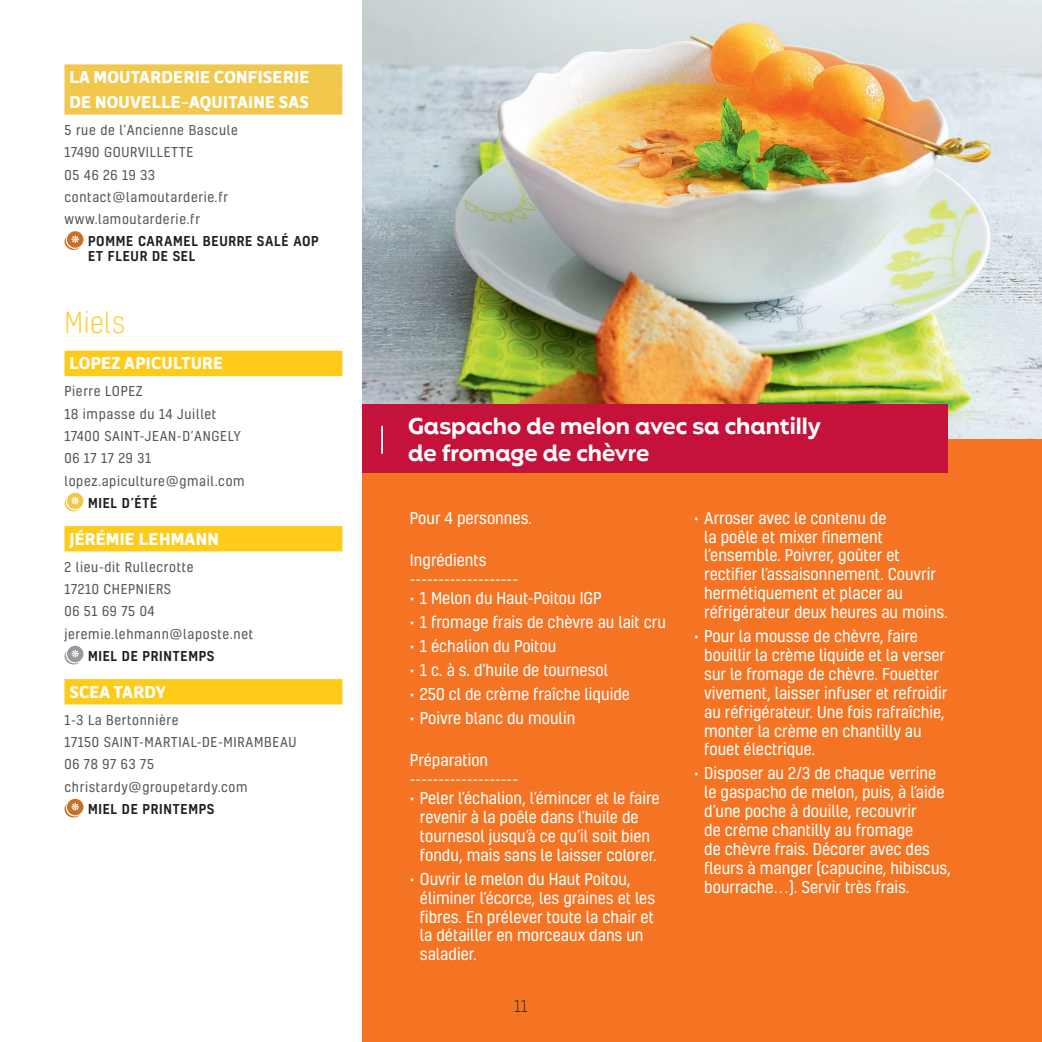
<style>
.page{position:relative;width:1042px;height:1042px;background:#fff}
.page>*{position:absolute;margin:0;border:0;box-sizing:border-box;transform-origin:0 0}
.t1{font:300 28px "Kelson";letter-spacing:.02em;color:#fecb1b}
.t2{font:700 22.75px/27.3px "Mangueira";color:#fff}
.t3{font:700 17.5px/24.8px "Breve Sans Text";letter-spacing:.01em;color:#fff}
.t4{font:15.75px/18.9px "Kelson";color:#fff}
.t5{font:300 15.75px "Kelson";color:#231f20}
.t6{font:13.12px/22.4px "Kelson";letter-spacing:.05em;color:#57585a}
.t7{font:500 13.12px/14.9px "Kelson";letter-spacing:.05em;color:#231f20}
</style>
<div class="page">
<div style="left:64px;top:64px;width:278px;height:26px;background:#f2c84c"></div>
<div style="left:64px;top:89px;width:278px;height:26px;background:#f2c84c"></div>
<div style="left:64px;top:351px;width:278px;height:25px;background:#fecb1b"></div>
<div style="left:64px;top:526px;width:278px;height:25px;background:#fecb1b"></div>
<div style="left:64px;top:679px;width:278px;height:25px;background:#fecb1b"></div>
<div style="left:67px;top:231px;width:16px;height:17px;background:#c97027;border-radius:50%"></div>
<svg style="left:64px;top:235px;width:17px;height:15px"></svg>
<div style="left:67px;top:493px;width:16px;height:16px;background:#f2c84c;border-radius:50%"></div>
<svg style="left:64px;top:497px;width:17px;height:15px"></svg>
<div style="left:67px;top:646px;width:16px;height:16px;background:#96999e;border-radius:50%"></div>
<svg style="left:64px;top:650px;width:17px;height:15px"></svg>
<div style="left:67px;top:799px;width:16px;height:16px;background:#c97027;border-radius:50%"></div>
<svg style="left:64px;top:803px;width:17px;height:15px"></svg>
<div style="left:362px;top:374px;width:680px;height:668px;background:#f47423"></div>
<img style="left:362px;top:0;width:680px;height:438px">
<div style="left:362px;top:404px;width:585px;height:69px;background:#c5123b"></div>
<hr style="left:381px;top:426px;width:2px;height:28px;background:#fff">
<p class="t3" style="left:69px;top:65px;width:241px">LA MOUTARDERIE CONFISERIE<br>DE NOUVELLE-AQUITAINE SAS</p>
<p class="t6" style="left:64px;top:118px;width:175px">5 rue de l’Ancienne Bascule<br>17490 GOURVILLETTE<br>05 46 26 19 33 contact@lamoutarderie.fr www.lamoutarderie.fr</p>
<p class="t7" style="left:88px;top:234px;width:232px">POMME CARAMEL BEURRE SALÉ AOP<br>ET FLEUR DE SEL</p>
<h1 class="t1" style="left:64px;top:304px;width:62px">Miels</h1>
<p class="t3" style="left:69px;top:351px;width:155px">LOPEZ APICULTURE</p>
<p class="t6" style="left:64px;top:380px;width:182px">Pierre LOPEZ<br>18 impasse du 14 Juillet<br>17400 SAINT-JEAN-D’ANGELY<br>06 17 17 29 31 lopez.apiculture@gmail.com</p>
<p class="t7" style="left:88px;top:495px;width:71px">MIEL D’ÉTÉ</p>
<p class="t3" style="left:69px;top:527px;width:151px">JÉRÉMIE LEHMANN</p>
<p class="t6" style="left:64px;top:555px;width:190px">2 lieu-dit Rullecrotte<br>17210 CHEPNIERS<br>06 51 69 75 04 jeremie.lehmann@laposte.net</p>
<p class="t7" style="left:88px;top:648px;width:128px">MIEL DE PRINTEMPS</p>
<p class="t3" style="left:69px;top:680px;width:98px">SCEA TARDY</p>
<p class="t6" style="left:64px;top:708px;width:233px">1-3 La Bertonnière<br>17150 SAINT-MARTIAL-DE-MIRAMBEAU<br>06 78 97 63 75 christardy@groupetardy.com</p>
<p class="t7" style="left:88px;top:801px;width:128px">MIEL DE PRINTEMPS</p>
<h2 class="t2" style="left:408px;top:414px;width:414px">Gaspacho de melon avec sa chantilly de fromage de chèvre</h2>
<p class="t4" style="left:410px;top:508px;width:123px">Pour 4 personnes.</p>
<p class="t4" style="left:410px;top:551px;width:110px">Ingrédients -------------------</p>
<p class="t4" style="left:410px;top:588px;width:193px">• 1 Melon du Haut-Poitou IGP</p>
<p class="t4" style="left:410px;top:612px;width:258px">• 1 fromage frais de chèvre au lait cru</p>
<p class="t4" style="left:410px;top:636px;width:148px">• 1 échalion du Poitou</p>
<p class="t4" style="left:410px;top:660px;width:200px">• 1 c. à s. d’huile de tournesol</p>
<p class="t4" style="left:410px;top:684px;width:222px">• 250 cl de crème fraîche liquide</p>
<p class="t4" style="left:410px;top:708px;width:167px">• Poivre blanc du moulin</p>
<p class="t4" style="left:410px;top:750px;width:110px">Préparation -------------------</p>
<p class="t4" style="left:420px;top:788px;width:241px;text-indent:-10px">• Peler l’échalion, l’émincer et le faire revenir à la poêle dans l’huile de tournesol jusqu’à ce qu’il soit bien fondu, mais sans le laisser colorer.</p>
<p class="t4" style="left:420px;top:869px;width:237px;text-indent:-10px">• Ouvrir le melon du Haut Poitou, éliminer l’écorce, les graines et les fibres. En prélever toute la chair et la détailler en morceaux dans un saladier.</p>
<p class="t5" style="left:514px;top:996px;width:15px">11</p>
<p class="t4" style="left:704px;top:508px;width:245px;text-indent:-10px">• Arroser avec le contenu de<br>la poêle et mixer finement l’ensemble. Poivrer, goûter et rectifier l’assaisonnement. Couvrir hermétiquement et placer au réfrigérateur deux heures au moins.</p>
<p class="t4" style="left:704px;top:626px;width:244px;text-indent:-10px">• Pour la mousse de chèvre, faire bouillir la crème liquide et la verser sur le fromage de chèvre. Fouetter vivement, laisser infuser et refroidir au réfrigérateur. Une fois rafraîchie, monter la crème en chantilly au fouet électrique.</p>
<p class="t4" style="left:704px;top:763px;width:248px;text-indent:-10px">• Disposer au 2/3 de chaque verrine le gaspacho de melon, puis, à l’aide d’une poche à douille, recouvrir<br>de crème chantilly au fromage<br>de chèvre frais. Décorer avec des fleurs à manger (capucine, hibiscus, bourrache…). Servir très frais.</p>
</div>
